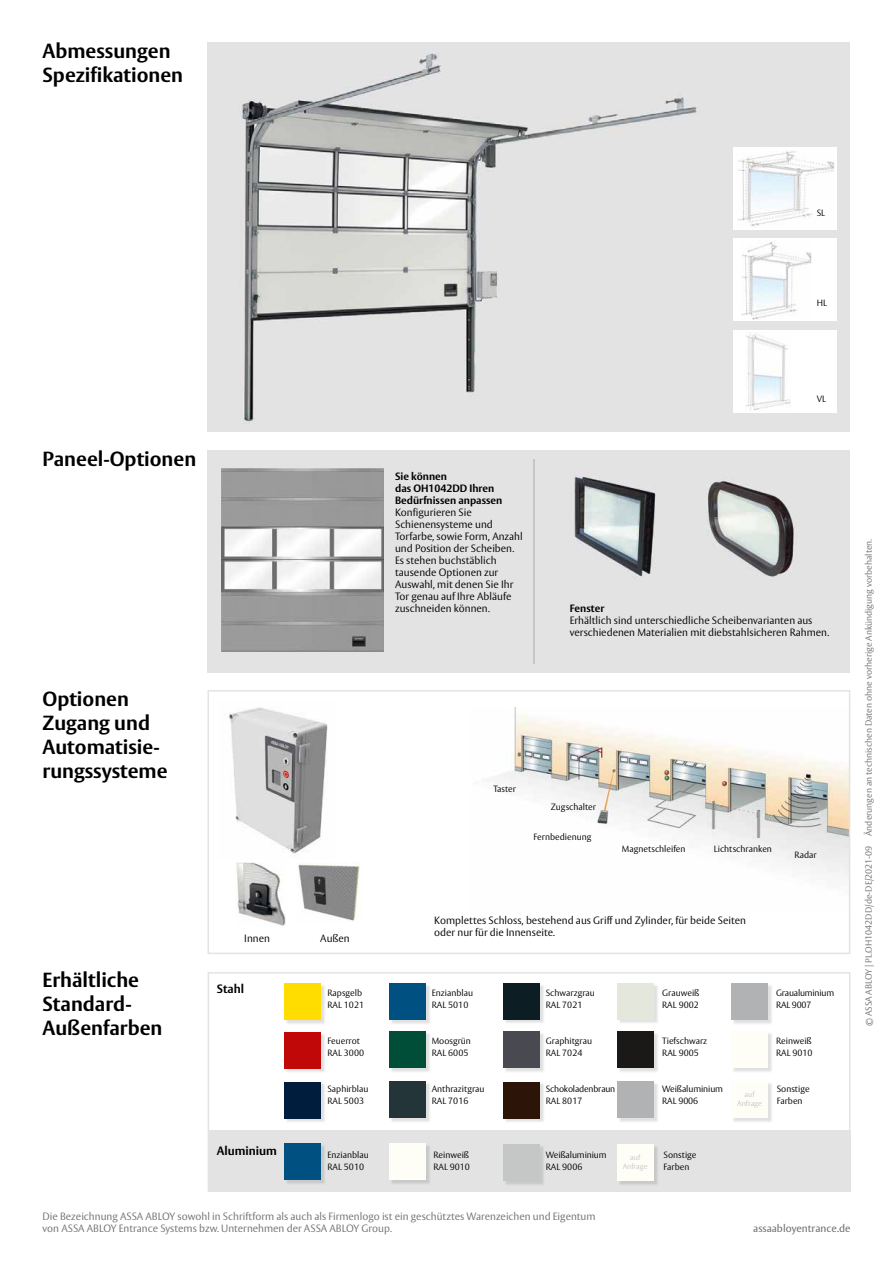
<style>
.page{position:relative;width:893px;height:1263px;background:#fff}
.page>*{position:absolute;margin:0;border:0;box-sizing:border-box;transform-origin:0 0}
.t1{font:700 20.25px/24px "ASSA Vesta";color:#000}
.t2{font:700 12px "ASSA Vesta";color:#000}
.t3{font:300 10.5px/12px "ASSA Vesta";color:#000}
.t4{font:300 10.5px/12.6px "ASSA Vesta";color:#6f6f6e}
.t5{font:700 10.5px/12px "ASSA Vesta";color:#000}
.t6{font:10.5px "ASSA Vesta";color:#6f6f6e}
.t7{font:300 9px/12px "ASSA Vesta";color:#000}
.t8{font:300 9px "ASSA Vesta";color:#6f6f6e}
.t9{font:300 9px/12px "ASSA Vesta";letter-spacing:-.02em;color:#000}
.t10{font:300 7.5px/8.9px "ASSA Vesta";color:#c5c6c6;text-align:center}
</style>
<div class="page">
<div style="left:207px;top:450px;width:643px;height:222px;background:#e3e3e3"></div>
<div style="left:207px;top:43px;width:643px;height:389px;background:#e3e3e3"></div>
<div style="left:733px;top:330px;width:104px;height:82px;background:#fff"></div>
<img style="left:746px;top:332px;width:44px;height:78px">
<div style="left:733px;top:239px;width:104px;height:82px;background:#fff"></div>
<img style="left:741px;top:241px;width:71px;height:78px">
<div style="left:733px;top:148px;width:104px;height:82px;background:#fff"></div>
<img style="left:738px;top:151px;width:96px;height:75px">
<svg style="left:207px;top:690px;width:643px;height:264px"></svg>
<img style="left:706px;top:481px;width:88px;height:96px">
<img style="left:574px;top:476px;width:82px;height:104px">
<hr style="left:533px;top:459px;width:1px;height:204px;background:#c5c6c6">
<img style="left:222px;top:468px;width:162px;height:183px">
<img style="left:236px;top:862px;width:49px;height:64px">
<img style="left:298px;top:862px;width:63px;height:61px">
<svg style="left:208px;top:972px;width:642px;height:219px"></svg>
<img style="left:732px;top:1033px;width:41px;height:40px">
<div style="left:731px;top:1032px;width:37px;height:36px;background:#fffef6"></div>
<img style="left:732px;top:984px;width:41px;height:40px">
<div style="left:731px;top:983px;width:37px;height:36px;background:#b1b2b3"></div>
<img style="left:732px;top:1082px;width:41px;height:41px">
<div style="left:731px;top:1081px;width:37px;height:37px;background:#fffef6"></div>
<img style="left:618px;top:1145px;width:40px;height:40px">
<div style="left:617px;top:1144px;width:36px;height:36px;background:#fffef6"></div>
<img style="left:390px;top:984px;width:40px;height:40px">
<div style="left:389px;top:983px;width:36px;height:36px;background:#005182"></div>
<img style="left:390px;top:1082px;width:40px;height:41px">
<div style="left:389px;top:1081px;width:36px;height:37px;background:#233539"></div>
<img style="left:505px;top:984px;width:40px;height:40px">
<div style="left:503px;top:983px;width:37px;height:36px;background:#0c1d23"></div>
<img style="left:285px;top:1083px;width:40px;height:40px">
<div style="left:284px;top:1082px;width:36px;height:36px;background:#001d3d"></div>
<img style="left:390px;top:1144px;width:40px;height:40px">
<div style="left:389px;top:1143px;width:36px;height:36px;background:#fffef6"></div>
<img style="left:285px;top:1144px;width:40px;height:41px">
<div style="left:284px;top:1143px;width:36px;height:37px;background:#005182"></div>
<img style="left:285px;top:1033px;width:40px;height:40px">
<div style="left:284px;top:1032px;width:36px;height:36px;background:#c00808"></div>
<img style="left:285px;top:984px;width:40px;height:40px">
<div style="left:284px;top:983px;width:36px;height:36px;background:#fd0"></div>
<img style="left:505px;top:1083px;width:40px;height:40px">
<div style="left:503px;top:1082px;width:37px;height:36px;background:#2c1409"></div>
<img style="left:504px;top:1145px;width:40px;height:40px">
<div style="left:503px;top:1144px;width:36px;height:36px;background:#c5c6c6"></div>
<img style="left:618px;top:984px;width:41px;height:40px">
<div style="left:617px;top:983px;width:37px;height:36px;background:#e3e7dc"></div>
<img style="left:618px;top:1033px;width:41px;height:40px">
<div style="left:617px;top:1032px;width:37px;height:36px;background:#1b1917"></div>
<img style="left:618px;top:1082px;width:41px;height:41px">
<div style="left:617px;top:1081px;width:37px;height:37px;background:#b1b2b3"></div>
<img style="left:390px;top:1033px;width:40px;height:40px">
<div style="left:389px;top:1032px;width:36px;height:36px;background:#004e38"></div>
<img style="left:505px;top:1033px;width:40px;height:40px">
<div style="left:503px;top:1032px;width:37px;height:36px;background:#494951"></div>
<img style="left:240px;top:52px;width:457px;height:370px">
<img style="left:218px;top:701px;width:118px;height:158px">
<h1 class="t1" style="left:43px;top:40px;width:142px">Abmessungen<br>Spezifikationen</h1>
<p class="t7" style="left:817px;top:207px;width:10px">SL</p>
<p class="t7" style="left:817px;top:297px;width:12px">HL</p>
<p class="t7" style="left:817px;top:393px;width:11px">VL</p>
<h1 class="t1" style="left:43px;top:447px;width:155px">Paneel-Optionen</h1>
<h1 class="t1" style="left:43px;top:687px;width:127px">Optionen<br>Zugang und<br>Automatisie&shy;rungssysteme</h1>
<p class="t5" style="left:395px;top:471px;width:109px">Sie können<br>das OH1042DD Ihren<br>Bedürfnissen anpassen</p>
<p class="t3" style="left:395px;top:507px;width:129px">Konfigurieren Sie<br>Schienensysteme und<br>Torfarbe, sowie Form, Anzahl und Position der Scheiben.<br>Es stehen buchstäblich tausende Optionen zur<br>Auswahl, mit denen Sie Ihr<br>Tor genau auf Ihre Abläufe zuschneiden können.</p>
<p class="t5" style="left:570px;top:603px;width:36px">Fenster</p>
<p class="t3" style="left:570px;top:615px;width:261px">Erhältlich sind unterschiedliche Scheibenvarianten aus verschiedenen Materialien mit diebstahlsicheren Rahmen.</p>
<p class="t7" style="left:493px;top:783px;width:24px">Taster</p>
<p class="t7" style="left:551px;top:801px;width:47px">Zugschalter</p>
<p class="t7" style="left:533px;top:831px;width:60px">Fernbedienung</p>
<p class="t7" style="left:622px;top:843px;width:65px">Magnetschleifen</p>
<p class="t7" style="left:714px;top:843px;width:60px">Lichtschranken</p>
<p class="t7" style="left:795px;top:849px;width:24px">Radar</p>
<h1 class="t1" style="left:43px;top:969px;width:122px">Erhältliche<br>Standard-<br>Außenfarben</h1>
<p class="t3" style="left:244px;top:933px;width:27px">Innen</p>
<p class="t3" style="left:320px;top:933px;width:31px">Außen</p>
<p class="t3" style="left:434px;top:915px;width:313px">Komplettes Schloss, bestehend aus Griff und Zylinder, für beide Seiten oder nur für die Innenseite.</p>
<p class="t2" style="left:217px;top:982px;width:29px">Stahl</p>
<p class="t2" style="left:217px;top:1143px;width:62px">Aluminium</p>
<p class="t7" style="left:546px;top:987px;width:51px">Schwarzgrau<br>RAL 7021</p>
<p class="t7" style="left:662px;top:987px;width:39px">Grauweiß<br>RAL 9002</p>
<p class="t7" style="left:327px;top:987px;width:38px">Rapsgelb<br>RAL 1021</p>
<p class="t9" style="left:776px;top:987px;width:60px">Graualuminium<br>RAL 9007</p>
<p class="t7" style="left:776px;top:1035px;width:38px">Reinweiß<br>RAL 9010</p>
<p class="t7" style="left:432px;top:987px;width:43px">Enzianblau<br>RAL 5010</p>
<p class="t7" style="left:546px;top:1035px;width:48px">Graphitgrau<br>RAL 7024</p>
<p class="t7" style="left:662px;top:1035px;width:47px">Tiefschwarz<br>RAL 9005</p>
<p class="t7" style="left:662px;top:1083px;width:62px">Weißaluminium<br>RAL 9006</p>
<p class="t7" style="left:432px;top:1035px;width:41px">Moosgrün<br>RAL 6005</p>
<p class="t7" style="left:327px;top:1035px;width:38px">Feuerrot<br>RAL 3000</p>
<p class="t7" style="left:327px;top:1083px;width:43px">Saphirblau<br>RAL 5003</p>
<p class="t7" style="left:432px;top:1083px;width:54px">Anthrazitgrau<br>RAL 7016</p>
<p class="t9" style="left:546px;top:1083px;width:71px">Schokoladenbraun<br>RAL 8017</p>
<p class="t7" style="left:777px;top:1083px;width:34px">Sonstige<br>Farben</p>
<p class="t10" style="left:737px;top:1090px;width:27px">auf<br>Anfrage</p>
<p class="t7" style="left:327px;top:1149px;width:43px">Enzianblau<br>RAL 5010</p>
<p class="t7" style="left:433px;top:1149px;width:38px">Reinweiß<br>RAL 9010</p>
<p class="t7" style="left:546px;top:1149px;width:62px">Weißaluminium<br>RAL 9006</p>
<p class="t10" style="left:623px;top:1153px;width:27px">auf<br>Anfrage</p>
<p class="t7" style="left:664px;top:1149px;width:34px">Sonstige<br>Farben</p>
<p class="t8" style="left:863px;top:1026px;width:489px;rotate:-90deg">© ASSA ABLOY | PL.OH1042DD/de-DE/2021-09 Änderungen an technischen Daten ohne vorherige Ankündigung vorbehalten.</p>
<p class="t4" style="left:43px;top:1210px;width:555px">Die Bezeichnung ASSA ABLOY sowohl in Schriftform als auch als Firmenlogo ist ein geschütztes Warenzeichen und Eigentum von ASSA ABLOY Entrance Systems bzw. Unternehmen der ASSA ABLOY Group.</p>
<p class="t6" style="left:753px;top:1222px;width:99px">assaabloyentrance.de</p>
</div>
